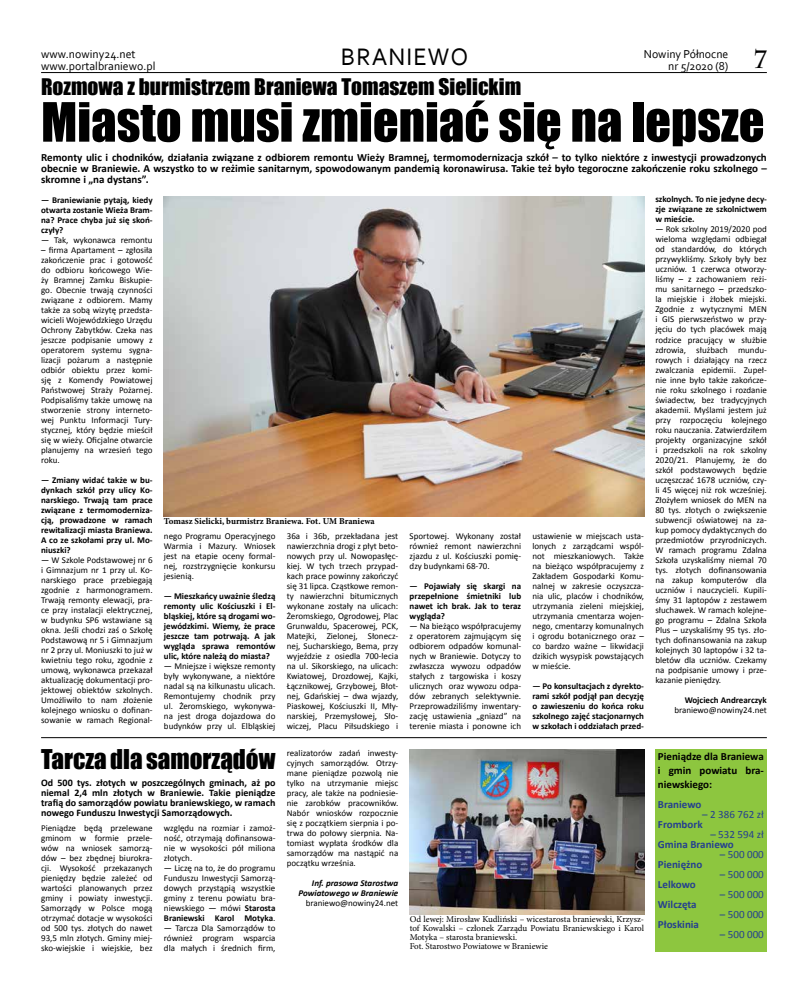
<style>
.page{position:relative;width:808px;height:993px;background:#fff}
.page>*{position:absolute;margin:0;border:0;box-sizing:border-box;transform-origin:0 0}
.t1{font:50px "Impact";color:#000}
.t2{font:25px "Impact";color:#000}
.t3{font:25px "Corbel";letter-spacing:.04em;color:#000}
.t4{font:21px "Impact";color:#000}
.t5{font:12px/12px "Corbel";color:#000}
.t6{font:700 11px/11px "Calibri";color:#000;text-align:justify}
.t7{font:700 11px "Calibri";color:#25408f}
.t8{font:11px "Calibri";color:#25408f}
.t9{font:700 10px/10px "Calibri";color:#000;text-align:justify}
.t10{font:9px/10px "Calibri";color:#000;text-align:justify}
.t11{font:700 9px/10px "Calibri";color:#000;text-align:justify}
.t12{font:9px/9px "Minion Pro";color:#000}
.t13{font:700 9px "Minion Pro";color:#000}
.t14{font:italic 700 9px/10px "Calibri";color:#000;text-align:right}
.s1{font-family:"Charlemagne Std";font-weight:700;font-size:25px}
.s2{font-weight:700}
</style>
<div class="page">
<img style="left:164px;top:196px;width:480px;height:320px">
<div style="left:655px;top:748px;width:112px;height:203px;background:#8dc63f"></div>
<img style="left:410px;top:749px;width:234px;height:165px">
<hr style="left:41px;top:737px;width:726px;height:1px;background:#000">
<hr style="left:41px;top:72px;width:726px;height:1px;background:#000">
<h3 class="t5" style="left:41px;top:48px;width:116px">www.nowiny24.net www.portalbraniewo.pl</h3>
<h2 class="t3" style="left:341px;top:42px;width:129px">bran iewo</h2>
<h3 class="t5" style="left:668px;top:48px;width:100px;text-indent:-24px">Nowiny Północne<br>nr 5/2020 (8) <span class="s1">7</span></h3>
<h3 class="t4" style="left:41px;top:70px;width:482px">Rozmowa z burmistrzem Braniewa Tomaszem Sielickim</h3>
<h1 class="t1" style="left:41px;top:83px;width:725px">Miasto musi zmieniać się na lepsze</h1>
<p class="t6" style="left:41px;top:152px;width:727px">Remonty ulic i chodników, działania związane z odbiorem remontu Wieży Bramnej, termomodernizacja szkół – to tylko niektóre z inwestycji prowadzonych obecnie w Braniewie. A wszystko to w reżimie sanitarnym, spowodowanym pandemią koronawirusa. Takie też było tegoroczne zakończenie roku szkolnego – skromne i „na dystans”.</p>
<p class="t11" style="left:41px;top:194px;width:113px">— Braniewianie pytają, kiedy otwarta zostanie Wieża Bram&shy;na? Prace chyba już się skoń&shy;czyły?</p>
<p class="t10" style="left:41px;top:234px;width:113px">— Tak, wykonawca remontu</p>
<p class="t10" style="left:41px;top:244px;width:113px">– firma Apartament – zgłosiła zakończenie prac i gotowość do odbioru końcowego Wie&shy;ży Bramnej Zamku Biskupie&shy;go. Obecnie trwają czynności związane z odbiorem. Mamy także za sobą wizytę przedsta&shy;wicieli Wojewódzkiego Urzędu Ochrony Zabytków. Czeka nas jeszcze podpisanie umowy z operatorem systemu sygna&shy;lizacji pożarum a następnie odbiór obiektu przez komi&shy;sję z Komendy Powiatowej Państwowej Straży Pożarnej.<br>Podpisaliśmy także umowę na stworzenie strony interneto&shy;wej Punktu Informacji Tury&shy;stycznej, który będzie mieścił się w wieży. Oficjalne otwarcie planujemy na wrzesień tego roku.</p>
<p class="t11" style="left:41px;top:474px;width:113px">— Zmiany widać także w bu&shy;dynkach szkół przy ulicy Ko&shy;narskiego. Trwają tam prace związane z termomoderniza&shy;cją, prowadzone w ramach rewitalizacji miasta Braniewa.<br>A co ze szkołami przy ul. Mo&shy;niuszki?</p>
<p class="t10" style="left:41px;top:554px;width:113px">— W Szkole Podstawowej nr 6 i Gimnazjum nr 1 przy ul. Ko&shy;narskiego prace przebiegają zgodnie z harmonogramem.<br>Trwają remonty elewacji, pra&shy;ce przy instalacji elektrycznej, w budynku SP6 wstawiane są okna. Jeśli chodzi zaś o Szkołę Podstawową nr 5 i Gimnazjum nr 2 przy ul. Moniuszki to już w kwietniu tego roku, zgodnie z umową, wykonawca przekazał aktualizację dokumentacji pro&shy;jektowej obiektów szkolnych.<br>Umożliwiło to nam złożenie kolejnego wniosku o dofinan&shy;sowanie w ramach Regional-</p>
<p class="t13" style="left:164px;top:515px;width:212px">Tomasz Sielicki, burmistrz Braniewa. Fot. UM Braniewa</p>
<p class="t10" style="left:164px;top:530px;width:113px">nego Programu Operacyjnego Warmia i Mazury. Wniosek jest na etapie oceny formal&shy;nej, rozstrzygnięcie konkursu jesienią.</p>
<p class="t11" style="left:164px;top:590px;width:113px">— Mieszkańcy uważnie śledzą remonty ulic Kościuszki i El&shy;bląskiej, które są drogami wo&shy;jewódzkimi. Wiemy, że prace jeszcze tam potrwają. A jak wygląda sprawa remontów ulic, które należą do miasta?</p>
<p class="t10" style="left:164px;top:660px;width:113px">— Mniejsze i większe remonty były wykonywane, a niektóre nadal są na kilkunastu ulicach.<br>Remontujemy chodnik przy ul. Żeromskiego, wykonywa&shy;na jest droga dojazdowa do budynków przy ul. Elbląskiej</p>
<p class="t10" style="left:287px;top:530px;width:113px">36a i 36b, przekładana jest nawierzchnia drogi z płyt beto&shy;nowych przy ul. Nowopasłęc&shy;kiej. W tych trzech przypad&shy;kach prace powinny zakończyć się 31 lipca. Cząstkowe remon&shy;ty nawierzchni bitumicznych wykonane zostały na ulicach:<br>Żeromskiego, Ogrodowej, Plac Grunwaldu, Spacerowej, PCK, Matejki, Zielonej, Słonecz&shy;nej, Sucharskiego, Bema, przy wyjeździe z osiedla 700-lecia na ul. Sikorskiego, na ulicach:<br>Kwiatowej, Drozdowej, Kajki, Łącznikowej, Grzybowej, Błot&shy;nej, Gdańskiej – dwa wjazdy, Piaskowej, Kościuszki II, Mły&shy;narskiej, Przemysłowej, Sło&shy;wiczej, Placu Piłsudskiego i</p>
<p class="t10" style="left:410px;top:530px;width:113px">Sportowej. Wykonany został również remont nawierzchni zjazdu z ul. Kościuszki pomię&shy;dzy budynkami 68-70.</p>
<p class="t11" style="left:410px;top:580px;width:113px">— Pojawiały się skargi na przepełnione śmietniki lub nawet ich brak. Jak to teraz wygląda?</p>
<p class="t10" style="left:410px;top:620px;width:113px">— Na bieżąco współpracujemy z operatorem zajmującym się odbiorem odpadów komunal&shy;nych w Braniewie. Dotyczy to zwłaszcza wywozu odpadów stałych z targowiska i koszy ulicznych oraz wywozu odpa&shy;dów zebranych selektywnie.<br>Przeprowadziliśmy inwentary&shy;zację ustawienia „gniazd” na terenie miasta i ponowne ich</p>
<p class="t10" style="left:532px;top:530px;width:113px">ustawienie w miejscach usta&shy;lonych z zarządcami wspól&shy;not mieszkaniowych. Także na bieżąco współpracujemy z Zakładem Gospodarki Komu&shy;nalnej w zakresie oczyszcza&shy;nia ulic, placów i chodników, utrzymania zieleni miejskiej, utrzymania cmentarza wojen&shy;nego, cmentarzy komunalnych i ogrodu botanicznego oraz – co bardzo ważne – likwidacji dzikich wysypisk powstających w mieście.</p>
<p class="t11" style="left:532px;top:680px;width:113px">— Po konsultacjach z dyrekto&shy;rami szkół podjął pan decyzję o zawieszeniu do końca roku szkolnego zajęć stacjonarnych w szkołach i oddziałach przed-</p>
<h2 class="t2" style="left:41px;top:739px;width:236px">Tarcza dla samorządów</h2>
<p class="t9" style="left:41px;top:777px;width:236px">Od 500 tys. złotych w poszczególnych gminach, aż po niemal 2,4 mln złotych w Braniewie. Takie pieniądze trafią do samorządów powiatu braniewskiego, w ramach nowego Funduszu Inwestycji Samorządowych.</p>
<p class="t10" style="left:41px;top:822px;width:113px">Pieniądze będą przelewane gminom w formie przele&shy;wów na wniosek samorzą&shy;dów – bez zbędnej biurokra&shy;cji. Wysokość przekazanych pieniędzy będzie zależeć od wartości planowanych przez gminy i powiaty inwestycji.<br>Samorządy w Polsce mogą otrzymać dotacje w wysokości od 500 tys. złotych do nawet 93,5 mln złotych. Gminy miej&shy;sko-wiejskie i wiejskie, bez</p>
<p class="t10" style="left:164px;top:822px;width:113px">względu na rozmiar i zamoż&shy;ność, otrzymają dofinansowa&shy;nie w wysokości pół miliona złotych.</p>
<p class="t10" style="left:164px;top:862px;width:113px">— Liczę na to, że do programu Funduszu Inwestycji Samorzą&shy;dowych przystąpią wszystkie gminy z terenu powiatu bra&shy;niewskiego — mówi <span class="s2">Starosta Braniewski Karol Motyka</span>.</p>
<p class="t10" style="left:164px;top:922px;width:113px">— Tarcza Dla Samorządów to również program wsparcia dla małych i średnich firm,</p>
<p class="t10" style="left:287px;top:747px;width:113px">realizatorów zadań inwesty&shy;cyjnych samorządów. Otrzy&shy;mane pieniądze pozwolą nie tylko na utrzymanie miejsc pracy, ale także na podniesie&shy;nie zarobków pracowników.<br>Nabór wniosków rozpocznie się z początkiem sierpnia i po&shy;trwa do połowy sierpnia. Na&shy;tomiast wypłata środków dla samorządów ma nastąpić na początku września.</p>
<p class="t14" style="left:299px;top:877px;width:101px">Inf. prasowa Starostwa<br>Powiatowego w Braniewie</p>
<p class="t10" style="left:306px;top:897px;width:94px">braniewo@nowiny24.net</p>
<p class="t12" style="left:410px;top:914px;width:236px">Od lewej: Mirosław Kudliński – wicestarosta braniewski, Krzysz&shy;tof Kowalski – członek Zarządu Powiatu Braniewskiego i Karol Motyka – starosta braniewski.<br>Fot. Starostwo Powiatowe w Braniewie</p>
<p class="t11" style="left:655px;top:194px;width:113px">szkolnych. To nie jedyne decy&shy;zje związane ze szkolnictwem w mieście.</p>
<p class="t10" style="left:655px;top:224px;width:113px">— Rok szkolny 2019/2020 pod wieloma względami odbiegał od standardów, do których przywykliśmy. Szkoły były bez uczniów. 1 czerwca otworzy&shy;liśmy – z zachowaniem reżi&shy;mu sanitarnego – przedszko&shy;la miejskie i żłobek miejski.<br>Zgodnie z wytycznymi MEN i GIS pierwszeństwo w przy&shy;jęciu do tych placówek mają rodzice pracujący w służbie zdrowia, służbach mundu&shy;rowych i działający na rzecz zwalczania epidemii. Zupeł&shy;nie inne było także zakończe&shy;nie roku szkolnego i rozdanie świadectw, bez tradycyjnych akademii. Myślami jestem już przy rozpoczęciu kolejnego roku nauczania. Zatwierdziłem projekty organizacyjne szkół i przedszkoli na rok szkolny 2020/21. Planujemy, że do szkół podstawowych będzie uczęszczać 1678 uczniów, czy&shy;li 45 więcej niż rok wcześniej.<br>Złożyłem wniosek do MEN na 80 tys. złotych o zwiększenie subwencji oświatowej na za&shy;kup pomocy dydaktycznych do przedmiotów przyrodniczych.<br>W ramach programu Zdalna Szkoła uzyskaliśmy niemal 70 tys. złotych dofinansowania na zakup komputerów dla uczniów i nauczycieli. Kupili&shy;śmy 31 laptopów z zestawem słuchawek. W ramach kolejne&shy;go programu – Zdalna Szkoła Plus – uzyskaliśmy 95 tys. zło&shy;tych dofinansowania na zakup kolejnych 30 laptopów i 32 ta&shy;bletów dla uczniów. Czekamy na podpisanie umowy i prze&shy;kazanie pieniędzy.</p>
<p class="t11" style="left:685px;top:694px;width:84px">Wojciech Andrearczyk</p>
<p class="t10" style="left:674px;top:704px;width:94px">braniewo@nowiny24.net</p>
<p class="t6" style="left:658px;top:749px;width:107px;line-height:14px">Pieniądze dla Braniewa i gmin powiatu bra&shy;niewskiego:</p>
<p class="t7" style="left:658px;top:797px;width:45px">Braniewo</p>
<p class="t8" style="left:702px;top:807px;width:63px">– 2 386 762 zł</p>
<p class="t7" style="left:658px;top:817px;width:46px">Frombork</p>
<p class="t8" style="left:710px;top:827px;width:55px">– 532 594 zł</p>
<p class="t7" style="left:658px;top:837px;width:77px">Gmina Braniewo</p>
<p class="t8" style="left:720px;top:847px;width:45px">– 500 000</p>
<p class="t7" style="left:658px;top:857px;width:46px">Pieniężno</p>
<p class="t8" style="left:720px;top:867px;width:45px">– 500 000</p>
<p class="t7" style="left:658px;top:877px;width:39px">Lelkowo</p>
<p class="t8" style="left:720px;top:887px;width:45px">– 500 000</p>
<p class="t7" style="left:658px;top:897px;width:40px">Wilczęta</p>
<p class="t8" style="left:720px;top:907px;width:45px">– 500 000</p>
<p class="t7" style="left:658px;top:917px;width:43px">Płoskinia</p>
<p class="t8" style="left:720px;top:927px;width:45px">– 500 000</p>
</div>
